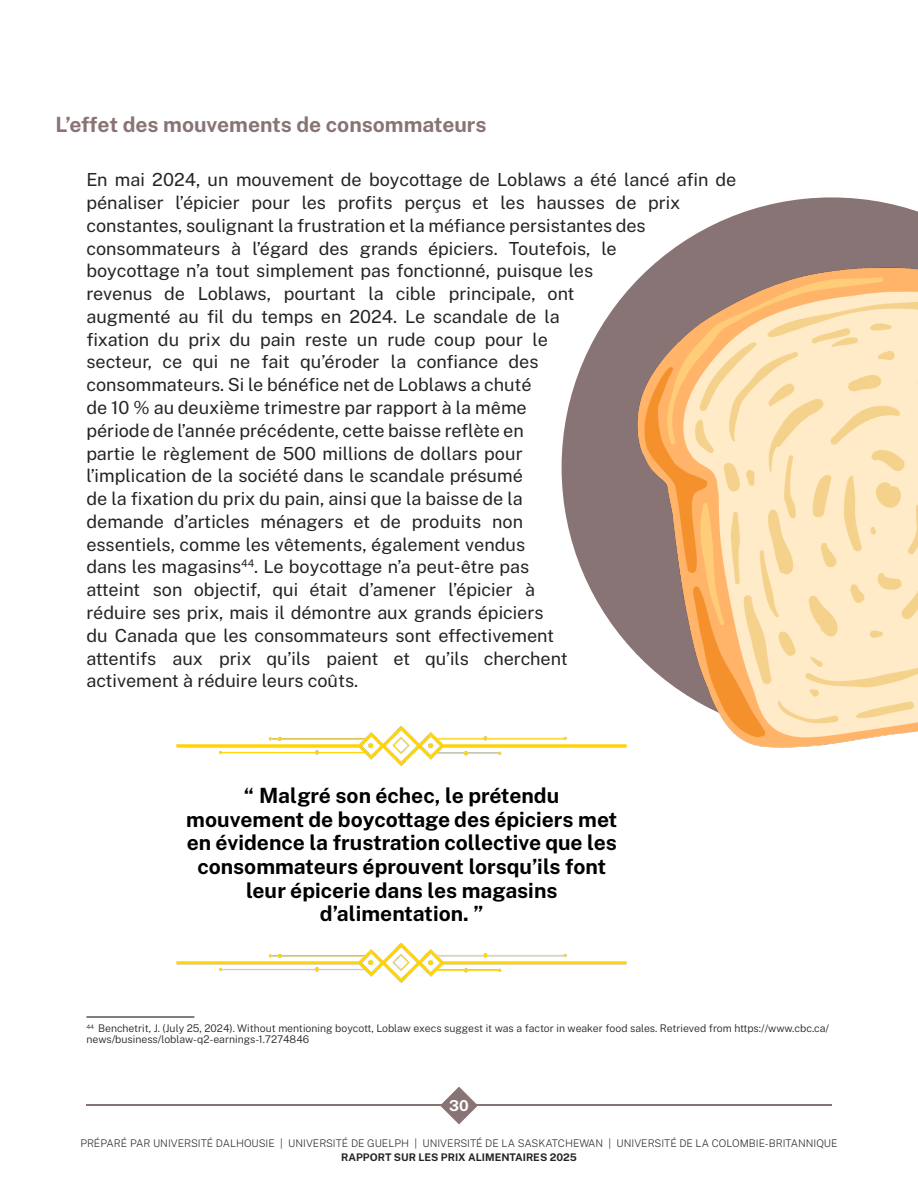
<style>
.page{position:relative;width:918px;height:1188px;background:#fff}
.page>*{position:absolute;margin:0;border:0;box-sizing:border-box;transform-origin:0 0}
.t1{font:700 21px "Public Sans Roman";color:#000}
.t2{font:700 21px "Public Sans";color:#897475}
.t3{font:18px "Public Sans Roman";color:#242424}
.t4{font:700 15px "Public Sans";color:#fff}
.t5{font:300 10.5px "Public Sans Roman";color:#242424}
.t6{font:200 10.5px "Public Sans Roman";color:#242424}
.t7{font:700 10.5px "Public Sans";color:#242424}
.t8{font:10.5px "Public Sans Roman";color:#242424}
.t9{font:300 6.15px "Public Sans Roman";color:#242424}
</style>
<div class="page">
<hr style="left:86px;top:1104px;width:746px;height:2px;background:#897475">
<svg style="left:440px;top:1087px;width:38px;height:37px"></svg>
<hr style="left:86px;top:1017px;width:108px;height:1px;background:#000">
<img style="left:176px;top:725px;width:410px;height:41px">
<img style="left:159px;top:942px;width:468px;height:76px">
<svg style="left:562px;top:197px;width:356px;height:540px"></svg>
<img style="left:586px;top:237px;width:332px;height:511px">
<p class="t2" style="left:55px;top:112px;width:433px">L’effet des mouvements de consommateurs</p>
<p class="t3" style="left:86px;top:169px;width:651px">En mai 2024, un mouvement de boycottage de Loblaws a été lancé afin de</p>
<p class="t3" style="left:86px;top:192px;width:596px">pénaliser l’épicier pour les profits perçus et les hausses de prix</p>
<p class="t3" style="left:86px;top:215px;width:561px">constantes, soulignant la frustration et la méfiance persistantes des</p>
<p class="t3" style="left:86px;top:237px;width:532px">consommateurs à l’égard des grands épiciers. Toutefois, le</p>
<p class="t3" style="left:86px;top:260px;width:508px">boycottage n’a tout simplement pas fonctionné, puisque les</p>
<p class="t3" style="left:86px;top:283px;width:490px">revenus de Loblaws, pourtant la cible principale, ont</p>
<p class="t3" style="left:86px;top:306px;width:475px">augmenté au fil du temps en 2024. Le scandale de la</p>
<p class="t3" style="left:86px;top:329px;width:463px">fixation du prix du pain reste un rude coup pour le</p>
<p class="t3" style="left:86px;top:351px;width:454px">secteur, ce qui ne fait qu’éroder la confiance des</p>
<p class="t3" style="left:86px;top:374px;width:447px">consommateurs. Si le bénéfice net de Loblaws a chuté</p>
<p class="t3" style="left:86px;top:397px;width:442px">de 10 % au deuxième trimestre par rapport à la même</p>
<p class="t3" style="left:86px;top:420px;width:439px">période de l’année précédente, cette baisse reflète en</p>
<p class="t3" style="left:86px;top:442px;width:438px">partie le règlement de 500 millions de dollars pour</p>
<p class="t3" style="left:86px;top:465px;width:438px">l’implication de la société dans le scandale présumé</p>
<p class="t3" style="left:86px;top:488px;width:438px">de la fixation du prix du pain, ainsi que la baisse de la</p>
<p class="t3" style="left:86px;top:511px;width:438px">demande d’articles ménagers et de produits non</p>
<p class="t3" style="left:86px;top:534px;width:440px">essentiels, comme les vêtements, également vendus</p>
<p class="t3" style="left:86px;top:556px;width:156px">dans les magasins</p>
<p class="t8" style="left:241px;top:557px;width:15px">44</p>
<p class="t3" style="left:254px;top:556px;width:276px">. Le boycottage n’a peut-être pas</p>
<p class="t3" style="left:86px;top:579px;width:450px">atteint son objectif, qui était d’amener l’épicier à</p>
<p class="t3" style="left:86px;top:602px;width:459px">réduire ses prix, mais il démontre aux grands épiciers</p>
<p class="t3" style="left:86px;top:625px;width:469px">du Canada que les consommateurs sont effectivement</p>
<p class="t3" style="left:86px;top:647px;width:483px">attentifs aux prix qu’ils paient et qu’ils cherchent</p>
<p class="t3" style="left:86px;top:670px;width:273px">activement à réduire leurs coûts.</p>
<p class="t1" style="left:244px;top:783px;width:316px">“ Malgré son échec, le prétendu</p>
<p class="t1" style="left:186px;top:807px;width:432px">mouvement de boycottage des épiciers met</p>
<p class="t1" style="left:187px;top:830px;width:432px">en évidence la frustration collective que les</p>
<p class="t1" style="left:197px;top:854px;width:410px">consommateurs éprouvent lorsqu’ils font</p>
<p class="t1" style="left:246px;top:878px;width:313px">leur épicerie dans les magasins</p>
<p class="t1" style="left:320px;top:901px;width:165px">d’alimentation. ”</p>
<p class="t9" style="left:86px;top:1023px;width:9px">44</p>
<p class="t5" style="left:98px;top:1022px;width:733px">Benchetrit, J. (July 25, 2024). Without mentioning boycott, Loblaw execs suggest it was a factor in weaker food sales. Retrieved from https://www.cbc.ca/</p>
<p class="t5" style="left:86px;top:1033px;width:224px">news/business/loblaw-q2-earnings-1.7274846</p>
<p class="t4" style="left:449px;top:1097px;width:21px">30</p>
<p class="t6" style="left:80px;top:1137px;width:759px">PRÉPARÉ PAR UNIVERSITÉ DALHOUSIE | UNIVERSITÉ DE GUELPH | UNIVERSITÉ DE LA SASKATCHEWAN | UNIVERSITÉ DE LA COLOMBIE-BRITANNIQUE</p>
<p class="t7" style="left:341px;top:1151px;width:237px">RAPPORT SUR LES PRIX ALIMENTAIRES 2025</p>
</div>
